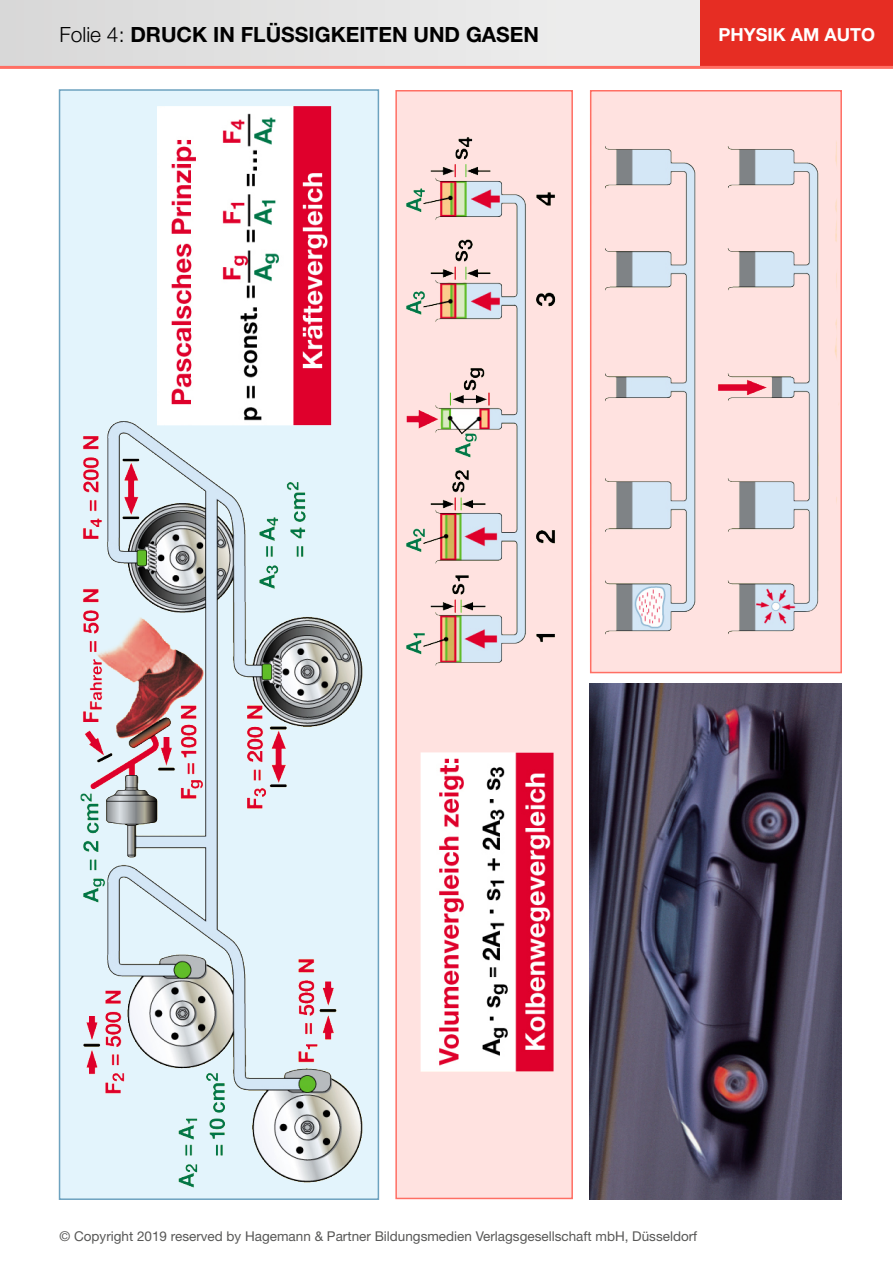
<style>
.page{position:relative;width:893px;height:1263px;background:#fff}
.page>*{position:absolute;margin:0;border:0;box-sizing:border-box;transform-origin:0 0}
.t1{font:700 21px "Helvetica Neue";color:#000}
.t2{font:700 18px "Helvetica Neue";color:#fff}
.t3{font:13.5px "Helvetica Neue";color:#575756}
.s1{font-weight:300}
</style>
<div class="page">
<div style="left:0;top:0;width:701px;height:65px;background:#e4e4e4"></div>
<div style="left:701px;top:0;width:192px;height:67px;background:#e62d23"></div>
<hr style="left:0;top:66px;width:893px;height:3px;background:#ff6f64">
<img style="left:62px;top:92px;width:314px;height:1105px">
<div style="left:59px;top:89px;width:320px;height:1111px;border:2px solid #6da2bf"></div>
<img style="left:398px;top:93px;width:172px;height:1103px">
<div style="left:395px;top:90px;width:178px;height:1109px;border:2px solid #ff6f64"></div>
<img style="left:593px;top:93px;width:246px;height:577px">
<div style="left:590px;top:90px;width:252px;height:583px;border:2px solid #ff6f64"></div>
<img style="left:590px;top:683px;width:252px;height:516px">
<h1 class="t1" style="left:60px;top:21px;width:481px"><span class="s1">Folie 4:</span> DRUCK IN FLÜSSIGKEITEN UND GASEN</h1>
<h2 class="t2" style="left:718px;top:23px;width:158px">PHYSIK AM AUTO</h2>
<p class="t3" style="left:60px;top:1228px;width:639px">© Copyright 2019 reserved by Hagemann &amp; Partner Bildungsmedien Verlagsgesellschaft mbH, Düsseldorf</p>
</div>
